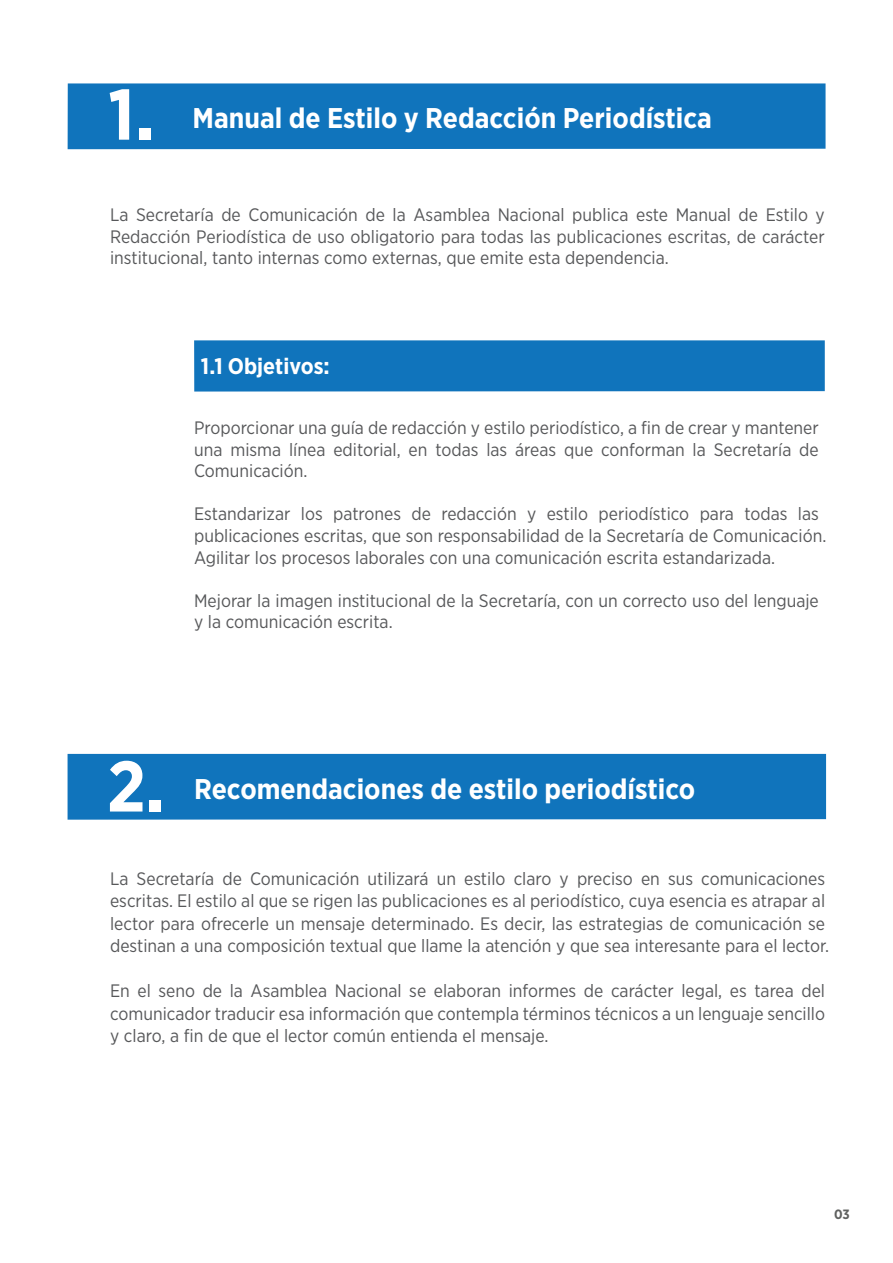
<style>
.page{position:relative;width:893px;height:1263px;background:#fff}
.page>*{position:absolute;margin:0;border:0;box-sizing:border-box;transform-origin:0 0}
.t1{font:700 71.55px "Gotham Narrow";color:#fff}
.t2{font:700 28.5px "Gotham Narrow";color:#fff}
.t3{font:700 22.5px "Gotham Narrow";color:#fff}
.t4{font:18px/21.6px "Gotham Narrow";color:#57585a;text-align:justify}
.t5{font:700 13.5px "Gotham Narrow";color:#606160}
</style>
<div class="page">
<div style="left:68px;top:83px;width:757px;height:66px;background:#1074bc"></div>
<div style="left:194px;top:340px;width:631px;height:52px;background:#1074bc"></div>
<div style="left:68px;top:754px;width:758px;height:66px;background:#1074bc"></div>
<h1 class="t1" style="left:108px;top:69px;width:48px">1.</h1>
<h2 class="t2" style="left:192px;top:100px;width:521px">Manual de Estilo y Redacción Periodística</h2>
<p class="t4" style="left:110px;top:203px;width:716px">La Secretaría de Comunicación de la Asamblea Nacional publica este Manual de Estilo y Redacción Periodística de uso obligatorio para todas las publicaciones escritas, de carácter institucional, tanto internas como externas, que emite esta dependencia.</p>
<p class="t3" style="left:201px;top:351px;width:130px">1.1 Objetivos:</p>
<p class="t4" style="left:194px;top:416px;width:626px">Proporcionar una guía de redacción y estilo periodístico, a fin de crear y mantener una misma línea editorial, en todas las áreas que conforman la Secretaría de Comunicación.</p>
<p class="t4" style="left:194px;top:503px;width:634px;text-align:left">Estandarizar los patrones de redacción y estilo periodístico para todas las publicaciones escritas, que son responsabilidad de la Secretaría de Comunicación.<br>Agilitar los procesos laborales con una comunicación escrita estandarizada.</p>
<p class="t4" style="left:194px;top:589px;width:626px">Mejorar la imagen institucional de la Secretaría, con un correcto uso del lenguaje y la comunicación escrita.</p>
<h1 class="t1" style="left:107px;top:740px;width:60px">2.</h1>
<h2 class="t2" style="left:194px;top:770px;width:503px">Recomendaciones de estilo periodístico</h2>
<p class="t4" style="left:110px;top:867px;width:720px;line-height:22.5px;text-align:left">La Secretaría de Comunicación utilizará un estilo claro y preciso en sus comunicaciones escritas. El estilo al que se rigen las publicaciones es al periodístico, cuya esencia es atrapar al lector para ofrecerle un mensaje determinado. Es decir, las estrategias de comunicación se destinan a una composición textual que llame la atención y que sea interesante para el lector.</p>
<p class="t4" style="left:110px;top:979px;width:717px;line-height:22.5px">En el seno de la Asamblea Nacional se elaboran informes de carácter legal, es tarea del comunicador traducir esa información que contempla términos técnicos a un lenguaje sencillo y claro, a fin de que el lector común entienda el mensaje.</p>
<p class="t5" style="left:834px;top:1205px;width:17px">03</p>
</div>
